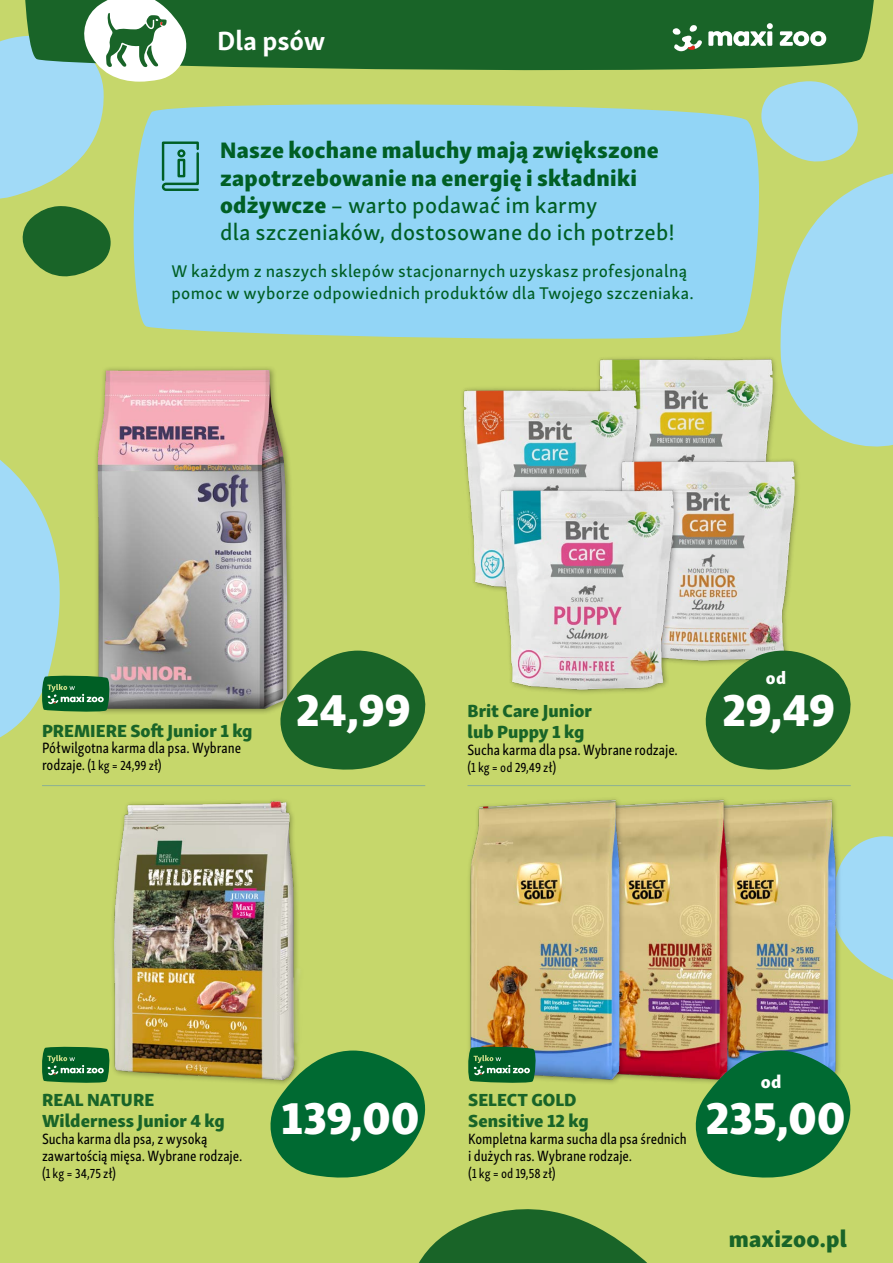
<style>
.page{position:relative;width:893px;height:1263px;background:#c6d76b}
.page>*{position:absolute;margin:0;border:0;box-sizing:border-box;transform-origin:0 0}
.t1{font:46.05px "FNMZ Skolar Sans Latn Eb";letter-spacing:-.005em;color:#fff}
.t2{font:45.9px "FNMZ Skolar Sans Latn Eb";letter-spacing:-.005em;color:#fff}
.t3{font:700 27px "FNMZ Skolar Sans Latn";color:#fff}
.t4{font:23.4px "FNMZ Skolar Sans Latn Eb";letter-spacing:.01em;color:#196428}
.t5{font:23.1px/27.5px "FNMZ Skolar Sans Latn Eb";letter-spacing:.015em;color:#005f25}
.t6{font:23.1px/27.5px "FNMZ Skolar Sans Latn Me";letter-spacing:.01em;color:#005f25}
.t7{font:18px/21px "FNMZ Skolar Sans Latn Eb";color:#196428}
.t8{font:17.85px "FNMZ Skolar Sans Latn Eb";color:#fff}
.t9{font:17.4px/22.5px "FNMZ Skolar Sans Latn Me";letter-spacing:.02em;color:#005f25}
.t10{font:17.4px "FNMZ Skolar Sans Latn Eb";color:#fff}
.t11{font:15.3px/16.8px "FNMZ Skolar Sans Latn Cp Me";letter-spacing:-.005em;color:#000}
.t12{font:13.5px "FNMZ Skolar Sans Latn Cp Me";letter-spacing:.005em;color:#000}
.s1{font-family:"FNMZ Skolar Sans Latn Eb"}
.s2{font-size:15.3px}
</style>
<div class="page">
<hr style="left:38px;top:1177px;width:811px;height:1px;background:#005f25">
<div style="left:135px;top:104px;width:624px;height:235px;background:#92d5f6"></div>
<img style="left:598px;top:358px;width:162px;height:90px">
<img style="left:462px;top:377px;width:185px;height:210px">
<img style="left:602px;top:448px;width:196px;height:216px">
<img style="left:482px;top:477px;width:203px;height:216px">
<div style="left:93px;top:366px;width:201px;height:349px;background:#000;opacity:.35"></div>
<img style="left:97px;top:370px;width:190px;height:339px">
<img style="left:807px;top:799px;width:86px;height:251px">
<img style="left:698px;top:799px;width:109px;height:251px">
<img style="left:425px;top:785px;width:273px;height:298px">
<svg style="left:703px;top:651px;width:148px;height:119px"></svg>
<svg style="left:278px;top:651px;width:148px;height:119px"></svg>
<img style="left:109px;top:800px;width:189px;height:283px">
<svg style="left:268px;top:1050px;width:163px;height:128px"></svg>
<svg style="left:42px;top:1047px;width:67px;height:36px;background:#23743c"></svg>
<svg style="left:693px;top:1050px;width:158px;height:128px;background:#2c7740"></svg>
<hr style="left:467px;top:785px;width:384px;height:1px;background:#8cb193">
<hr style="left:42px;top:785px;width:383px;height:1px;background:#8cb193">
<svg style="left:468px;top:1047px;width:68px;height:36px;background:#24743d"></svg>
<svg style="left:0;top:416px;width:109px;height:322px"></svg>
<svg style="left:419px;top:1209px;width:228px;height:54px"></svg>
<div style="left:200px;top:0;width:674px;height:71px;background:#196428"></div>
<svg style="left:0;top:0;width:200px;height:277px"></svg>
<svg style="left:760px;top:81px;width:133px;height:370px"></svg>
<svg style="left:672px;top:25px;width:30px;height:26px"></svg>
<svg style="left:708px;top:23px;width:118px;height:23px;background:#76a37f"></svg>
<h3 class="t3" style="left:217px;top:19px;width:110px">Dla psów</h3>
<h3 class="t5" style="left:220px;top:134px;width:440px">Nasze kochane maluchy mają zwiększone zapotrzebowanie na energię i składniki</h3>
<h3 class="t6" style="left:220px;top:189px;width:456px"><span class="s1">odżywcze</span> – warto podawać im karmy<br>dla szczeniaków, dostosowane do ich potrzeb!</h3>
<p class="t9" style="left:171px;top:258px;width:524px">W każdym z naszych sklepów stacjonarnych uzyskasz profesjonalną pomoc w wyborze odpowiednich produktów dla Twojego szczeniaka.</p>
<p class="t7" style="left:42px;top:718px;width:212px">PREMIERE Soft Junior 1 kg</p>
<p class="t11" style="left:42px;top:739px;width:201px">Półwilgotna karma dla psa. Wybrane</p>
<p class="t12" style="left:42px;top:755px;width:121px"><span class="s2">rodzaje.</span> (1 kg = 24,99 zł)</p>
<h1 class="t1" style="left:296px;top:671px;width:117px">24,99</h1>
<p class="t7" style="left:467px;top:698px;width:126px">Brit Care Junior lub Puppy 1 kg</p>
<p class="t11" style="left:467px;top:740px;width:212px">Sucha karma dla psa. Wybrane rodzaje.</p>
<p class="t12" style="left:467px;top:757px;width:90px">(1 kg = od 29,49 zł)</p>
<p class="t10" style="left:766px;top:663px;width:22px">od</p>
<h1 class="t1" style="left:722px;top:671px;width:115px">29,49</h1>
<p class="t7" style="left:42px;top:1087px;width:184px">REAL NATURE<br>Wilderness Junior 4 kg</p>
<p class="t11" style="left:42px;top:1129px;width:202px">Sucha karma dla psa, z wysoką zawartością mięsa. Wybrane rodzaje.</p>
<p class="t12" style="left:42px;top:1163px;width:76px">(1 kg = 34,75 zł)</p>
<h2 class="t2" style="left:281px;top:1079px;width:140px">139,00</h2>
<p class="t7" style="left:468px;top:1087px;width:122px">SELECT GOLD<br>Sensitive 12 kg</p>
<p class="t11" style="left:468px;top:1129px;width:220px">Kompletna karma sucha dla psa średnich i dużych ras. Wybrane rodzaje.</p>
<p class="t12" style="left:468px;top:1163px;width:89px">(1 kg = od 19,58 zł)</p>
<p class="t8" style="left:761px;top:1066px;width:22px">od</p>
<h2 class="t2" style="left:705px;top:1079px;width:142px">235,00</h2>
<h3 class="t4" style="left:729px;top:1218px;width:120px">maxizoo.pl</h3>
</div>
